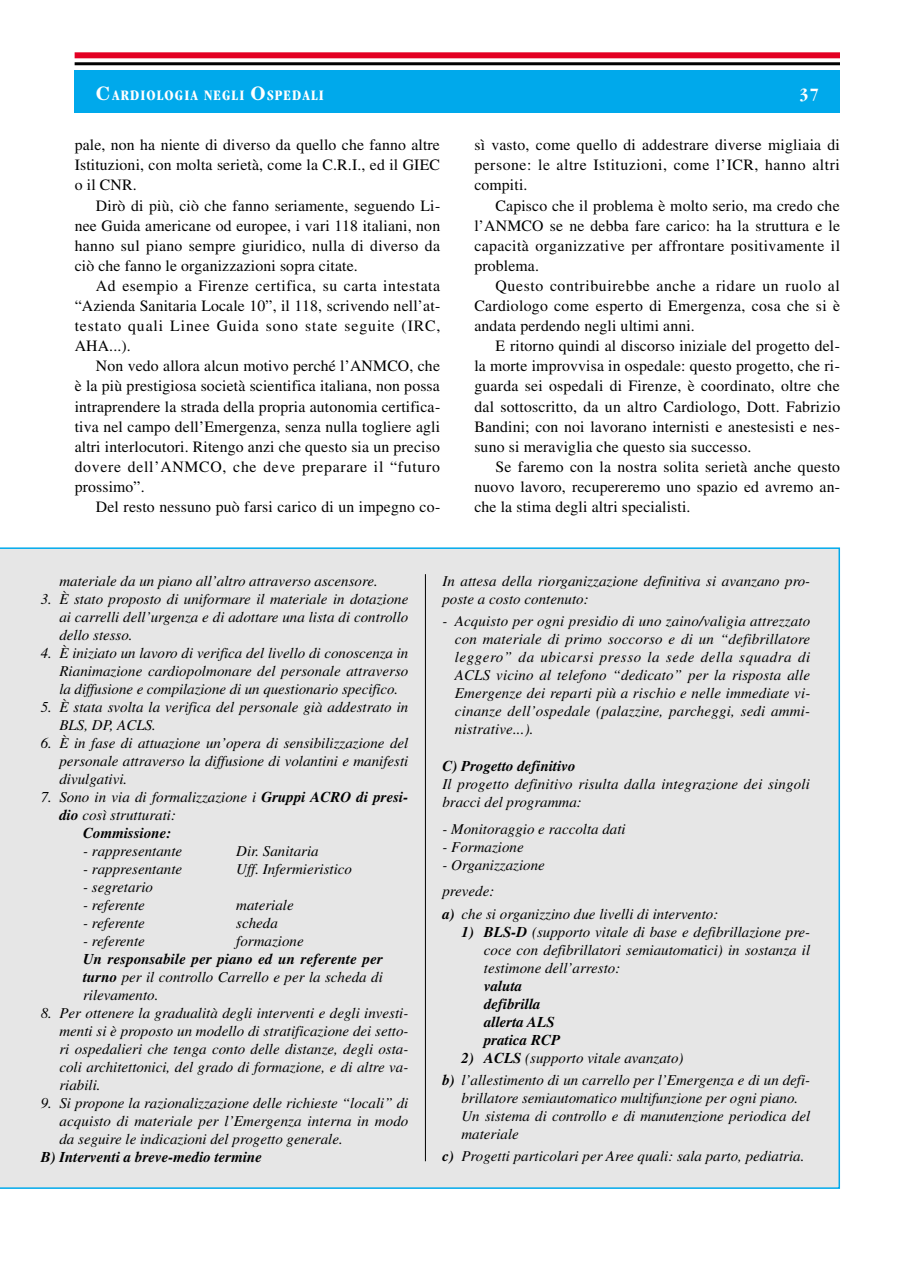
<style>
.page{position:relative;width:918px;height:1262px;background:#fff}
.page>*{position:absolute;margin:0;border:0;box-sizing:border-box;transform-origin:0 0}
.t1{font:700 condensed 18px "Garamond";color:#fff}
.t2{font:15.75px/20.1px "Times";letter-spacing:.01em;color:#000;text-align:justify}
.t3{font:italic 15px/18px "Times";color:#000;text-align:justify}
.t4{font:italic 700 15px/18px "Times";color:#000}
.t5{font:700 condensed 15px "Garamond";letter-spacing:.075em;color:#fff}
.s1{font-family:"Century";font-stretch:normal;font-size:19.5px}
.s2{font-weight:700}
</style>
<div class="page">
<div style="left:75px;top:52px;width:765px;height:6px;background:#e30023"></div>
<hr style="left:75px;top:62px;width:765px;height:3px;background:#000">
<div style="left:75px;top:70px;width:765px;height:43px;background:#00a9eb"></div>
<div style="left:0;top:547px;width:840px;height:641px;background:#e6e6e6"></div>
<hr style="left:425px;top:574px;width:1px;height:587px;background:#000">
<p class="t5" style="left:96px;top:89px;width:229px"><span class="s1">C</span>ARDIOLOGIA NEGLI <span class="s1">O</span>SPEDALI</p>
<p class="t1" style="left:799px;top:87px;width:21px">37</p>
<p class="t2" style="left:75px;top:136px;width:367px">pale, non ha niente di diverso da quello che fanno altre Istituzioni, con molta serietà, come la C.R.I., ed il GIEC o il CNR.</p>
<p class="t2" style="left:75px;top:197px;width:367px;text-indent:21px">Dirò di più, ciò che fanno seriamente, seguendo Li&shy;nee Guida americane od europee, i vari 118 italiani, non hanno sul piano sempre giuridico, nulla di diverso da ciò che fanno le organizzazioni sopra citate.</p>
<p class="t2" style="left:75px;top:277px;width:367px;text-indent:21px">Ad esempio a Firenze certifica, su carta intestata “Azienda Sanitaria Locale 10”, il 118, scrivendo nell’at&shy;testato quali Linee Guida sono state seguite (IRC, AHA...).</p>
<p class="t2" style="left:75px;top:357px;width:367px;text-indent:21px">Non vedo allora alcun motivo perché l’ANMCO, che è la più prestigiosa società scientifica italiana, non possa intraprendere la strada della propria autonomia certifica&shy;tiva nel campo dell’Emergenza, senza nulla togliere agli altri interlocutori. Ritengo anzi che questo sia un preciso dovere dell’ANMCO, che deve preparare il “futuro prossimo”.</p>
<p class="t2" style="left:96px;top:498px;width:346px">Del resto nessuno può farsi carico di un impegno co-</p>
<p class="t2" style="left:474px;top:136px;width:367px">sì vasto, come quello di addestrare diverse migliaia di persone: le altre Istituzioni, come l’ICR, hanno altri compiti.</p>
<p class="t2" style="left:474px;top:197px;width:367px;text-indent:21px">Capisco che il problema è molto serio, ma credo che l’ANMCO se ne debba fare carico: ha la struttura e le capacità organizzative per affrontare positivamente il problema.</p>
<p class="t2" style="left:474px;top:277px;width:367px;text-indent:21px">Questo contribuirebbe anche a ridare un ruolo al Cardiologo come esperto di Emergenza, cosa che si è andata perdendo negli ultimi anni.</p>
<p class="t2" style="left:474px;top:337px;width:367px;text-indent:21px">E ritorno quindi al discorso iniziale del progetto del&shy;la morte improvvisa in ospedale: questo progetto, che ri&shy;guarda sei ospedali di Firenze, è coordinato, oltre che dal sottoscritto, da un altro Cardiologo, Dott. Fabrizio Bandini; con noi lavorano internisti e anestesisti e nes&shy;suno si meraviglia che questo sia successo.</p>
<p class="t2" style="left:474px;top:458px;width:367px;text-indent:21px">Se faremo con la nostra solita serietà anche questo nuovo lavoro, recupereremo uno spazio ed avremo an&shy;che la stima degli altri specialisti.</p>
<p class="t3" style="left:59px;top:573px;width:320px">materiale da un piano all’altro attraverso ascensore.</p>
<p class="t3" style="left:59px;top:591px;width:351px;text-indent:-19px">3. È stato proposto di uniformare il materiale in dotazione ai carrelli dell’urgenza e di adottare una lista di controllo dello stesso.</p>
<p class="t3" style="left:59px;top:645px;width:351px;text-indent:-19px">4. È iniziato un lavoro di verifica del livello di conoscenza in Rianimazione cardiopolmonare del personale attraverso la diffusione e compilazione di un questionario specifico.</p>
<p class="t3" style="left:59px;top:699px;width:351px;text-indent:-19px">5. È stata svolta la verifica del personale già addestrato in<br>BLS, DP, ACLS.</p>
<p class="t3" style="left:59px;top:735px;width:351px;text-indent:-19px">6. È in fase di attuazione un’opera di sensibilizzazione del personale attraverso la diffusione di volantini e manifesti divulgativi.</p>
<p class="t3" style="left:41px;top:789px;width:369px">7. Sono in via di formalizzazione i <span class="s2">Gruppi ACRO di presi-</span></p>
<p class="t3" style="left:59px;top:807px;width:118px"><span class="s2">dio</span> così strutturati:</p>
<p class="t4" style="left:83px;top:825px;width:90px">Commissione:</p>
<p class="t3" style="left:83px;top:843px;width:100px">- rappresentante</p>
<p class="t3" style="left:236px;top:843px;width:84px">Dir. Sanitaria</p>
<p class="t3" style="left:83px;top:861px;width:100px">- rappresentante</p>
<p class="t3" style="left:236px;top:861px;width:117px">Uff. Infermieristico</p>
<p class="t3" style="left:83px;top:879px;width:71px">- segretario</p>
<p class="t3" style="left:83px;top:897px;width:63px">- referente</p>
<p class="t3" style="left:236px;top:897px;width:59px">materiale</p>
<p class="t3" style="left:83px;top:915px;width:63px">- referente</p>
<p class="t3" style="left:236px;top:915px;width:43px">scheda</p>
<p class="t3" style="left:83px;top:933px;width:63px">- referente</p>
<p class="t3" style="left:236px;top:933px;width:69px">formazione</p>
<p class="t3" style="left:83px;top:951px;width:301px"><span class="s2">Un responsabile per piano ed un referente per turno</span> per il controllo Carrello e per la scheda di rilevamento.</p>
<p class="t3" style="left:59px;top:1005px;width:351px;text-indent:-19px">8. Per ottenere la gradualità degli interventi e degli investi&shy;menti si è proposto un modello di stratificazione dei setto&shy;ri ospedalieri che tenga conto delle distanze, degli osta&shy;coli architettonici, del grado di formazione, e di altre va&shy;riabili.</p>
<p class="t3" style="left:59px;top:1095px;width:351px;text-indent:-19px">9. Si propone la razionalizzazione delle richieste “locali” di acquisto di materiale per l’Emergenza interna in modo da seguire le indicazioni del progetto generale.</p>
<p class="t4" style="left:41px;top:1149px;width:223px">B) Interventi a breve-medio termine</p>
<p class="t3" style="left:442px;top:573px;width:369px">In attesa della riorganizzazione definitiva si avanzano pro&shy;poste a costo contenuto:</p>
<p class="t3" style="left:455px;top:613px;width:357px;text-indent:-12px">- Acquisto per ogni presidio di uno zaino/valigia attrezzato con materiale di primo soccorso e di un “defibrillatore leggero” da ubicarsi presso la sede della squadra di ACLS vicino al telefono “dedicato” per la risposta alle Emergenze dei reparti più a rischio e nelle immediate vi&shy;cinanze dell’ospedale (palazzine, parcheggi, sedi ammi&shy;nistrative...).</p>
<p class="t4" style="left:442px;top:758px;width:135px">C) Progetto definitivo</p>
<p class="t3" style="left:442px;top:776px;width:369px">Il progetto definitivo risulta dalla integrazione dei singoli bracci del programma:</p>
<p class="t3" style="left:442px;top:821px;width:185px">- Monitoraggio e raccolta dati</p>
<p class="t3" style="left:442px;top:839px;width:83px">- Formazione</p>
<p class="t3" style="left:442px;top:853px;width:104px;line-height:26.5px">- Organizzazione prevede:</p>
<p class="t3" style="left:442px;top:906px;width:277px"><span class="s2">a)</span> che si organizzino due livelli di intervento:</p>
<p class="t3" style="left:484px;top:924px;width:328px;text-indent:-22px"><span class="s2">1) BLS-D</span> (supporto vitale di base e defibrillazione pre&shy;coce con defibrillatori semiautomatici) in sostanza il testimone dell’arresto:</p>
<p class="t4" style="left:484px;top:978px;width:78px">valuta defibrilla allerta ALS pratica RCP</p>
<p class="t3" style="left:442px;top:1047px;width:369px;line-height:22.2px;text-indent:19px"><span class="s2">2) ACLS</span> (supporto vitale avanzato)<br><span class="s2">b)</span> l’allestimento di un carrello per l’Emergenza e di un defi-</p>
<p class="t3" style="left:461px;top:1090px;width:350px;text-align:left">brillatore semiautomatico multifunzione per ogni piano.<br>Un sistema di controllo e di manutenzione periodica del materiale</p>
<p class="t3" style="left:442px;top:1148px;width:364px"><span class="s2">c)</span> Progetti particolari per Aree quali: sala parto, pediatria.</p>
</div>
